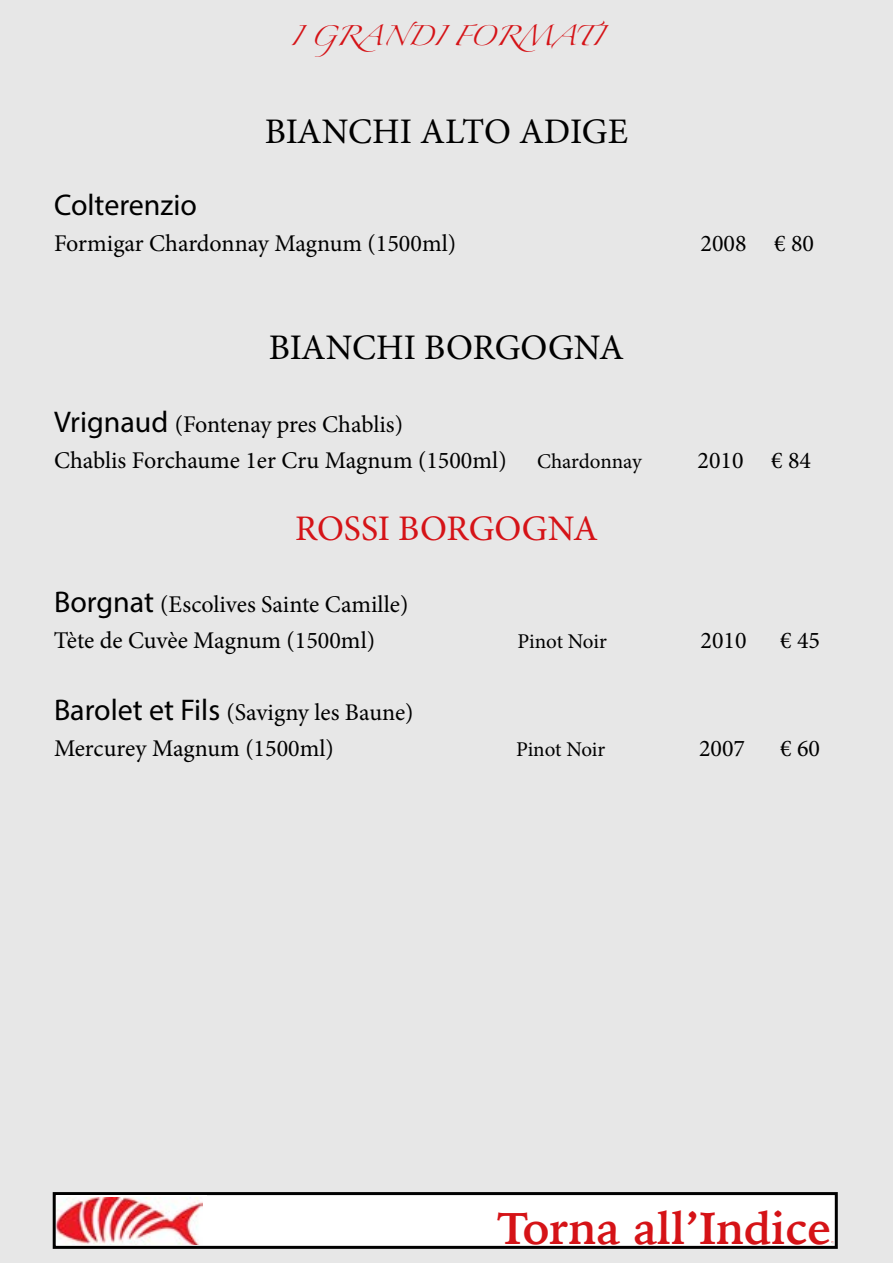
<style>
.page{position:relative;width:893px;height:1263px;background:#e7e7e7}
.page>*{position:absolute;margin:0;border:0;box-sizing:border-box;transform-origin:0 0}
.t1{font:700 45px "Iowan Old Style";color:#d51317}
.t2{font:36px "Minion Pro";color:#000}
.t3{font:36px "Minion Pro";color:#d51317}
.t4{font:30px "Myriad Pro";color:#000}
.t5{font:24px/36px "Minion Pro";color:#000}
.t6{font:21px "Minion Pro";letter-spacing:-.01em;color:#000}
.t7{font:18px "Zapfino";color:#d51317}
.s1{font-family:"Myriad Pro";font-size:30px}
</style>
<div class="page">
<div style="left:54px;top:1193px;width:782px;height:54px;background:#fff"></div>
<div style="left:53px;top:1192px;width:785px;height:57px;border:3px solid #000"></div>
<div style="left:56px;top:1196px;width:151px;height:49px;background:linear-gradient(to bottom,#fff,#fff)"></div>
<img style="left:56px;top:1198px;width:147px;height:47px">
<p class="t7" style="left:290px;top:28px;width:316px">I GRANDI FORMATI</p>
<h2 class="t2" style="left:265px;top:108px;width:365px">BIANCHI ALTO ADIGE</h2>
<p class="t4" style="left:54px;top:187px;width:144px">Colterenzio</p>
<p class="t5" style="left:54px;top:226px;width:404px">Formigar Chardonnay Magnum (1500ml)</p>
<p class="t5" style="left:700px;top:226px;width:115px">2008 € 80</p>
<h2 class="t2" style="left:269px;top:324px;width:357px">BIANCHI BORGOGNA</h2>
<p class="t5" style="left:54px;top:406px;width:454px"><span class="s1">Vrignaud</span> (Fontenay pres Chablis)<br>Chablis Forchaume 1er Cru Magnum (1500ml)</p>
<p class="t6" style="left:537px;top:447px;width:106px">Chardonnay</p>
<p class="t5" style="left:698px;top:442px;width:115px">2010 € 84</p>
<h2 class="t3" style="left:295px;top:504px;width:304px">ROSSI BORGOGNA</h2>
<p class="t5" style="left:54px;top:586px;width:356px"><span class="s1">Borgnat</span> (Escolives Sainte Camille)<br>Tète de Cuvèe Magnum (1500ml)</p>
<p class="t5" style="left:54px;top:694px;width:361px"><span class="s1">Barolet et Fils</span> (Savigny les Baune)<br>Mercurey Magnum (1500ml)</p>
<p class="t6" style="left:518px;top:627px;width:91px">Pinot Noir</p>
<p class="t5" style="left:700px;top:622px;width:48px">2010</p>
<p class="t5" style="left:780px;top:622px;width:42px">€ 45</p>
<p class="t6" style="left:516px;top:735px;width:91px">Pinot Noir</p>
<p class="t5" style="left:699px;top:730px;width:48px">2007</p>
<p class="t5" style="left:780px;top:730px;width:42px">€ 60</p>
<h1 class="t1" style="left:498px;top:1187px;width:335px">Torna all’Indice</h1>
</div>
